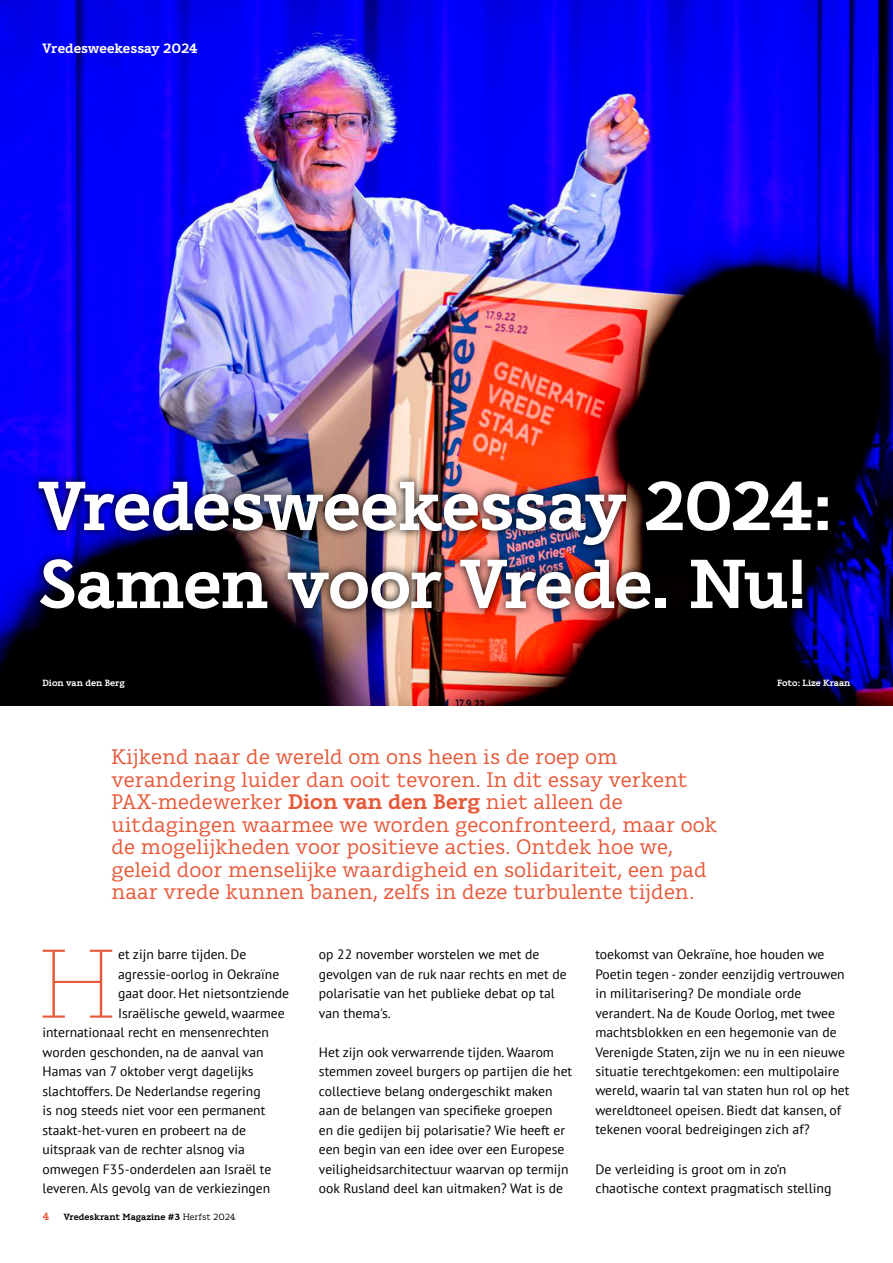
<style>
.page{position:relative;width:893px;height:1263px;background:#fff}
.page>*{position:absolute;margin:0;border:0;box-sizing:border-box;transform-origin:0 0}
.t1{font:200 97.05px "Karlo Serif";color:#e75838}
.t2{font:700 69px/78px "Karlo Serif";letter-spacing:-.02em;color:#fff}
.t3{font:21px/22.5px "Karlo Serif";color:#e75838}
.t4{font:13.5px/19.5px "PT Sans";color:#000}
.t5{font:700 13.5px "Karlo Serif";color:#fff}
.t6{font:700 10.5px "Karlo Serif";color:#e75838}
.t7{font:700 9px "Karlo Serif";color:#000}
.t8{font:700 9px "Karlo Serif";color:#fff}
.s1{font-weight:700}
.s2{font-weight:400}
</style>
<div class="page">
<img style="left:0;top:0;width:893px;height:706px">
<img style="left:30px;top:472px;width:806px;height:146px">
<p class="t5" style="left:43px;top:40px;width:157px">Vredesweekessay 2024</p>
<h2 class="t2" style="left:39px;top:467px;width:795px">Vredesweekessay 2024:<br>Samen voor Vrede. Nu!</h2>
<p class="t8" style="left:43px;top:677px;width:84px">Dion van den Berg</p>
<p class="t8" style="left:777px;top:677px;width:75px">Foto: Lize Kraan</p>
<p class="t3" style="left:112px;top:746px;width:607px">Kijkend naar de wereld om ons heen is de roep om verandering luider dan ooit tevoren. In dit essay verkent PAX-medewerker <span class="s1">Dion van den Berg</span> niet alleen de uitdagingen waarmee we worden geconfronteerd, maar ook de mogelijkheden voor positieve acties. Ontdek hoe we, geleid door menselijke waardigheid en solidariteit, een pad naar vrede kunnen banen, zelfs in deze turbulente tijden.</p>
<h1 class="t1" style="left:39px;top:925px;width:78px">H</h1>
<p class="t4" style="left:118px;top:944px;width:130px">et zijn barre tijden. De</p>
<p class="t4" style="left:118px;top:964px;width:163px">agressie-oorlog in Oekraïne</p>
<p class="t4" style="left:118px;top:983px;width:172px">gaat door. Het nietsontziende</p>
<p class="t4" style="left:118px;top:1003px;width:168px">Israëlische geweld, waarmee</p>
<p class="t4" style="left:43px;top:1022px;width:228px">internationaal recht en mensenrechten</p>
<p class="t4" style="left:43px;top:1042px;width:223px">worden geschonden, na de aanval van</p>
<p class="t4" style="left:43px;top:1061px;width:213px">Hamas van 7 oktober vergt dagelijks</p>
<p class="t4" style="left:43px;top:1081px;width:220px">slachtoffers. De Nederlandse regering</p>
<p class="t4" style="left:43px;top:1100px;width:224px">is nog steeds niet voor een permanent</p>
<p class="t4" style="left:43px;top:1120px;width:205px">staakt-het-vuren en probeert na de</p>
<p class="t4" style="left:43px;top:1139px;width:204px">uitspraak van de rechter alsnog via</p>
<p class="t4" style="left:43px;top:1159px;width:230px">omwegen F35-onderdelen aan Israël te</p>
<p class="t4" style="left:43px;top:1178px;width:229px">leveren. Als gevolg van de verkiezingen</p>
<p class="t6" style="left:43px;top:1210px;width:9px">4</p>
<p class="t7" style="left:64px;top:1212px;width:174px">Vredeskrant Magazine #3 <span class="s2">Herfst 2024</span></p>
<p class="t4" style="left:319px;top:944px;width:249px">op 22 november worstelen we met de gevolgen van de ruk naar rechts en met de polarisatie van het publieke debat op tal van thema's.</p>
<p class="t4" style="left:319px;top:1042px;width:255px">Het zijn ook verwarrende tijden. Waarom stemmen zoveel burgers op partijen die het collectieve belang ondergeschikt maken aan de belangen van specifieke groepen<br>en die gedijen bij polarisatie? Wie heeft er een begin van een idee over een Europese veiligheidsarchitectuur waarvan op termijn ook Rusland deel kan uitmaken? Wat is de</p>
<p class="t4" style="left:595px;top:944px;width:255px">toekomst van Oekraïne, hoe houden we Poetin tegen - zonder eenzijdig vertrouwen in militarisering? De mondiale orde verandert. Na de Koude Oorlog, met twee machtsblokken en een hegemonie van de Verenigde Staten, zijn we nu in een nieuwe situatie terechtgekomen: een multipolaire wereld, waarin tal van staten hun rol op het wereldtoneel opeisen. Biedt dat kansen, of tekenen vooral bedreigingen zich af?</p>
<p class="t4" style="left:595px;top:1159px;width:238px">De verleiding is groot om in zo’n chaotische context pragmatisch stelling</p>
</div>
